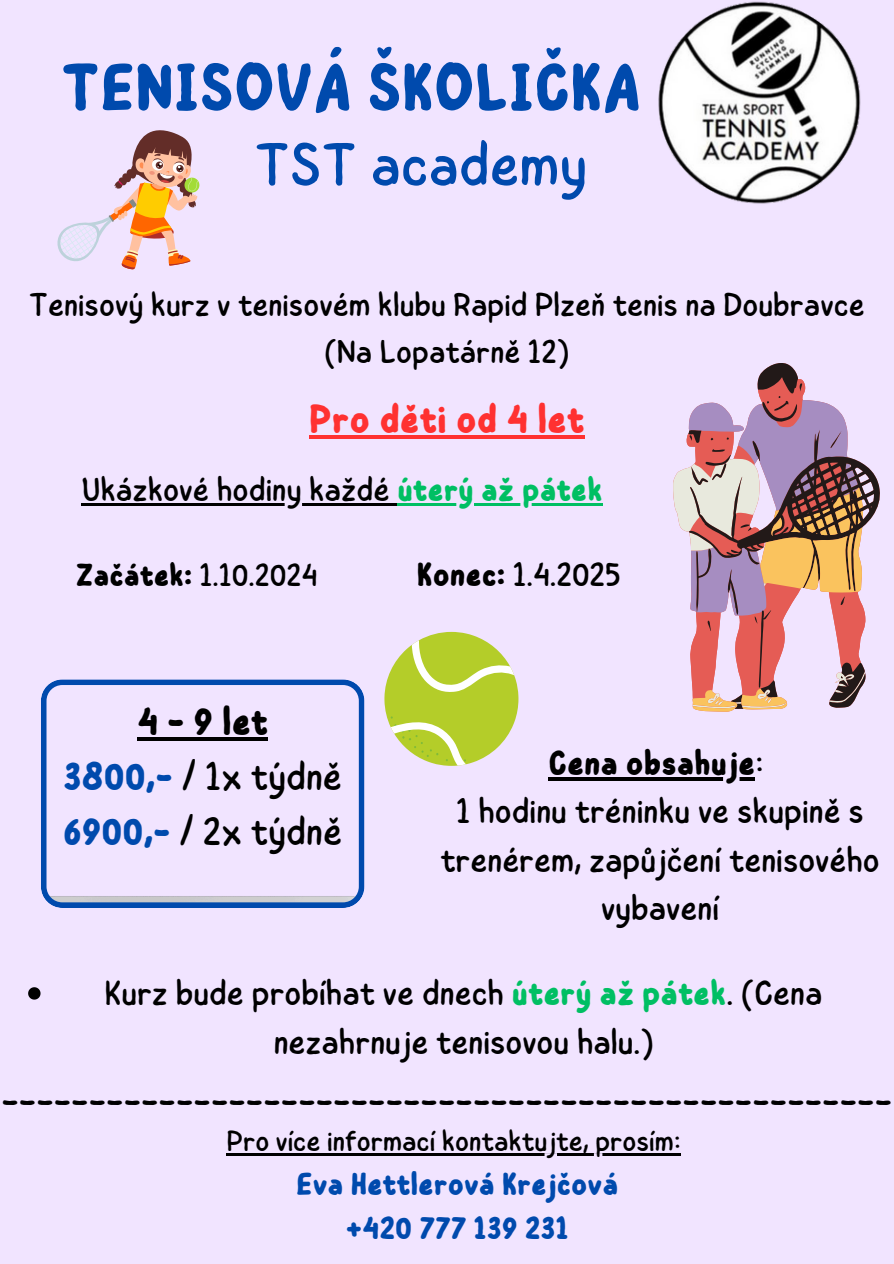
<style>
.page{position:relative;width:894px;height:1264px;background:#fff}
.page>*{position:absolute;margin:0;border:0;box-sizing:border-box;transform-origin:0 0}
.t1{font:700 67.5px "Childos Arabic";color:#004aad}
.t2{font:60.9px "Childos Arabic";color:#004aad}
.t3{font:700 40.5px "Childos Arabic";color:#ff3131}
.t4{font:39.45px/55.2px "Childos Arabic";color:#000;text-align:center}
.t5{font:34.95px/48.3px "Childos Arabic";color:#000;text-align:center}
.t6{font:33.45px "Childos Arabic";color:#000}
.t7{font:33px/46.2px "Childos Arabic";color:#000;text-align:center}
.t8{font:700 31.95px "Childos Arabic";color:#004aad}
.t9{font:31.95px "Childos Arabic";color:#000}
.t10{font:28.95px "Childos Arabic";color:#000}
.s1{font-weight:700;color:#00bf63}
.s2{font-weight:700}
.s3{font-weight:700;color:#004aad}
</style>
<div class="page">
<div style="left:0;top:0;width:893px;height:1263px;background:#f1e4ff"></div>
<img style="left:658px;top:1px;width:203px;height:203px">
<svg style="left:57px;top:130px;width:143px;height:140px"></svg>
<svg style="left:41px;top:679px;width:323px;height:228px"></svg>
<svg style="left:673px;top:468px;width:15px;height:64px"></svg>
<svg style="left:688px;top:363px;width:192px;height:323px"></svg>
<svg style="left:692px;top:487px;width:170px;height:224px"></svg>
<svg style="left:384px;top:632px;width:134px;height:133px"></svg>
<hr style="left:309px;top:435px;width:275px;height:4px;background:#ff3131">
<hr style="left:137px;top:737px;width:131px;height:3px;background:#000">
<hr style="left:548px;top:777px;width:207px;height:3px;background:#000">
<svg style="left:28px;top:987px;width:12px;height:12px"></svg>
<hr style="left:81px;top:503px;width:316px;height:2px;background:#000">
<hr style="left:397px;top:503px;width:205px;height:2px;background:#00bf63">
<hr style="left:227px;top:1153px;width:454px;height:2px;background:#000">
<p class="t1" style="left:61px;top:40px;width:582px">TENISOVÁ ŠKOLIČKA</p>
<h2 class="t2" style="left:254px;top:122px;width:334px">TST academy</h2>
<h5 class="t7" style="left:29px;top:282px;width:837px">Tenisový kurz v tenisovém klubu Rapid Plzeň tenis na Doubravce (Na Lopatárně 12)</h5>
<p class="t3" style="left:309px;top:391px;width:277px">Pro děti od 4 let</p>
<h5 class="t6" style="left:81px;top:465px;width:522px">Ukázkové hodiny každé <span class="s1">úterý až pátek</span></h5>
<p class="t9" style="left:76px;top:552px;width:243px"><span class="s2">Začátek:</span> 1.10.2024</p>
<h4 class="t6" style="left:416px;top:551px;width:205px"><span class="s2">Konec:</span> 1.4.2025</h4>
<h3 class="t4" style="left:63px;top:694px;width:280px"><span class="s2">4-9let<br></span><span class="s3">3800,-</span> / 1x týdně<br><span class="s3">6900,-</span> / 2x týdně</h3>
<h5 class="t5" style="left:440px;top:739px;width:441px"><span class="s2">Cena obsahuje</span>:<br>1 hodinu tréninku ve skupině s trenérem, zapůjčení tenisového vybavení</h5>
<h5 class="t5" style="left:105px;top:969px;width:719px">Kurz bude probíhat ve dnech <span class="s1">úterý až pátek</span>. (Cena nezahrnuje tenisovou halu.)</h5>
<h5 class="t4" style="left:1px;top:1073px;width:891px">---------------------------------------------------</h5>
<p class="t10" style="left:227px;top:1120px;width:456px">Pro více informací kontaktujte, prosím:</p>
<p class="t8" style="left:296px;top:1161px;width:323px">Eva Hettlerová Krejčová</p>
<p class="t8" style="left:345px;top:1205px;width:224px">+420 777 139 231</p>
</div>
